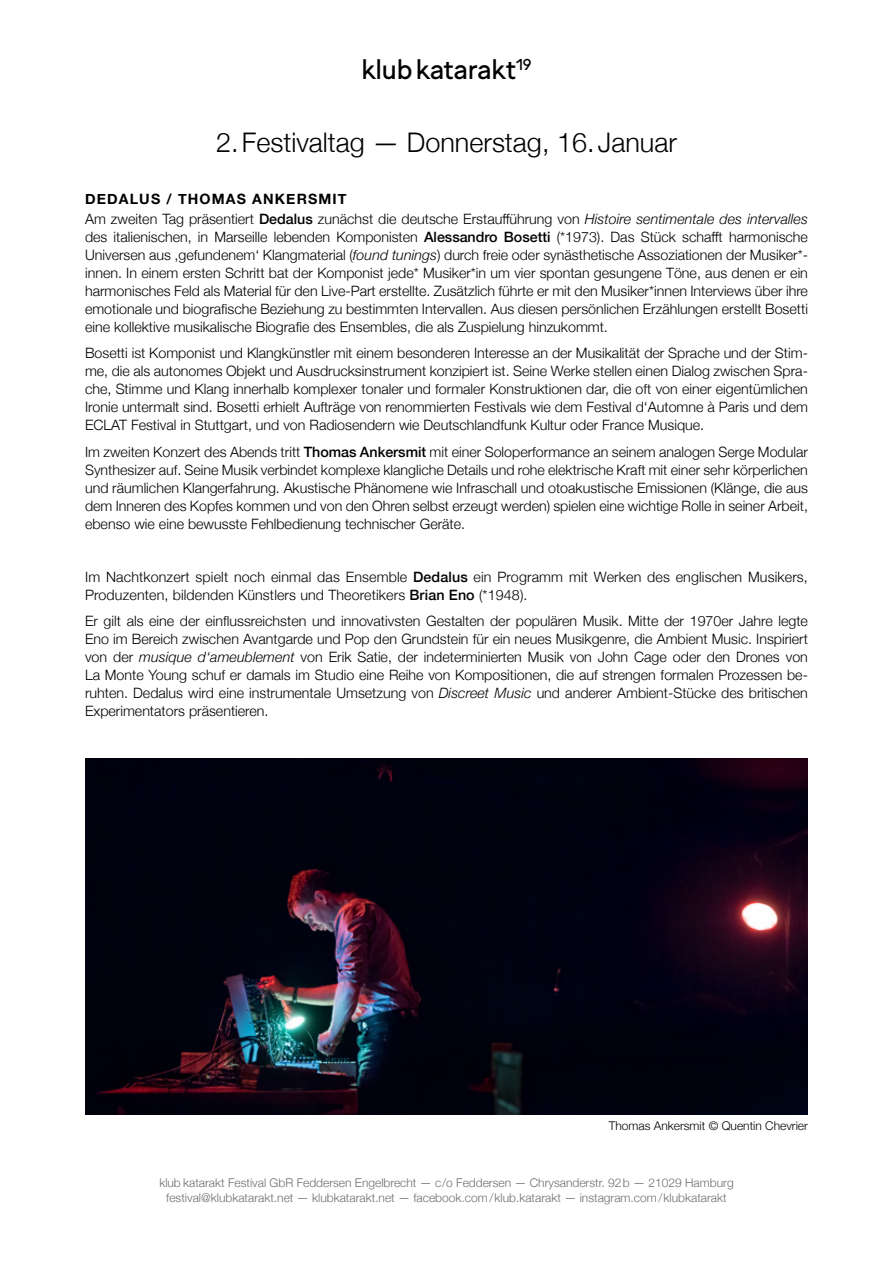
<style>
.page{position:relative;width:893px;height:1263px;background:#fff}
.page>*{position:absolute;margin:0;border:0;box-sizing:border-box;transform-origin:0 0}
.t1{font:300 27px "Helvetica Neue";color:#000}
.t2{font:27px "Jungka";letter-spacing:-.01em;color:#000}
.t3{font:300 14.25px/18px "Helvetica Neue";color:#000;text-align:justify}
.t4{font:300 12px/15px "Helvetica Neue";color:#6e6e6e;text-align:center}
.t5{font:300 12px "Helvetica Neue";color:#000}
.s1{font-weight:700}
.s2{font-weight:500}
.s3{font-style:italic}
</style>
<div class="page">
<img style="left:85px;top:759px;width:723px;height:355px">
<h1 class="t2" style="left:361px;top:54px;width:171px">klubkatarakt<sup>19</sup></h1>
<h1 class="t1" style="left:216px;top:120px;width:462px">2.Festivaltag — Donnerstag, 16.Januar</h1>
<p class="t3" style="left:85px;top:187px;width:724px;line-height:20.2px"><span class="s1">DEDALUS / THOMAS ANKERSMIT<br></span>Am zweiten Tag präsentiert <span class="s2">Dedalus</span> zunächst die deutsche Erstaufführung von <span class="s3">Histoire sentimentale des intervalles</span></p>
<p class="t3" style="left:85px;top:227px;width:724px">des italienischen, in Marseille lebenden Komponisten <span class="s2">Alessandro Bosetti</span> (*1973). Das Stück schafft harmonische Universen aus ‚gefundenem‘ Klangmaterial (<span class="s3">found tunings</span>) durch freie oder synästhetische Assoziationen der Musiker*- innen. In einem ersten Schritt bat der Komponist jede* Musiker*in um vier spontan gesungene Töne, aus denen er ein harmonisches Feld als Material für den Live-Part erstellte. Zusätzlich führte er mit den Musiker*innen Interviews über ihre emotionale und biografische Beziehung zu bestimmten Intervallen. Aus diesen persönlichen Erzählungen erstellt Bosetti eine kollektive musikalische Biografie des Ensembles, die als Zuspielung hinzukommt.</p>
<p class="t3" style="left:85px;top:343px;width:724px">Bosetti ist Komponist und Klangkünstler mit einem besonderen Interesse an der Musikalität der Sprache und der Stim&shy;me, die als autonomes Objekt und Ausdrucksinstrument konzipiert ist. Seine Werke stellen einen Dialog zwischen Spra&shy;che, Stimme und Klang innerhalb komplexer tonaler und formaler Konstruktionen dar, die oft von einer eigentümlichen Ironie untermalt sind. Bosetti erhielt Aufträge von renommierten Festivals wie dem Festival d‘Automne à Paris und dem ECLAT Festival in Stuttgart, und von Radiosendern wie Deutschlandfunk Kultur oder France Musique.</p>
<p class="t3" style="left:85px;top:442px;width:724px">Im zweiten Konzert des Abends tritt <span class="s2">Thomas Ankersmit</span> mit einer Soloperformance an seinem analogen Serge Modular Synthesizer auf. Seine Musik verbindet komplexe klangliche Details und rohe elektrische Kraft mit einer sehr körperlichen und räumlichen Klangerfahrung. Akustische Phänomene wie Infraschall und otoakustische Emissionen (Klänge, die aus dem Inneren des Kopfes kommen und von den Ohren selbst erzeugt werden) spielen eine wichtige Rolle in seiner Arbeit, ebenso wie eine bewusste Fehlbedienung technischer Geräte.</p>
<p class="t3" style="left:85px;top:567px;width:724px">Im Nachtkonzert spielt noch einmal das Ensemble <span class="s2">Dedalus</span> ein Programm mit Werken des englischen Musikers,<br>Produzenten, bildenden Künstlers und Theoretikers <span class="s2">Brian Eno</span> (*1948).</p>
<p class="t3" style="left:85px;top:611px;width:724px">Er gilt als eine der einflussreichsten und innovativsten Gestalten der populären Musik. Mitte der 1970er Jahre legte Eno im Bereich zwischen Avantgarde und Pop den Grundstein für ein neues Musikgenre, die Ambient Music. Inspiriert von der <span class="s3">musique d‘ameublement</span> von Erik Satie, der indeterminierten Musik von John Cage oder den Drones von La Monte Young schuf er damals im Studio eine Reihe von Kompositionen, die auf strengen formalen Prozessen be&shy;ruhten. Dedalus wird eine instrumentale Umsetzung von <span class="s3">Discreet Music</span> und anderer Ambient-Stücke des britischen Experimentators präsentieren.</p>
<p class="t5" style="left:609px;top:1116px;width:201px">Thomas Ankersmit © Quentin Chevrier</p>
<p class="t4" style="left:159px;top:1175px;width:576px">klub katarakt Festival GbR Feddersen Engelbrecht — c/o Feddersen — Chrysanderstr. 92b — 21029 Hamburg festival@klubkatarakt.net — klubkatarakt.net — facebook.com/klub.katarakt — instagram.com/klubkatarakt</p>
</div>
